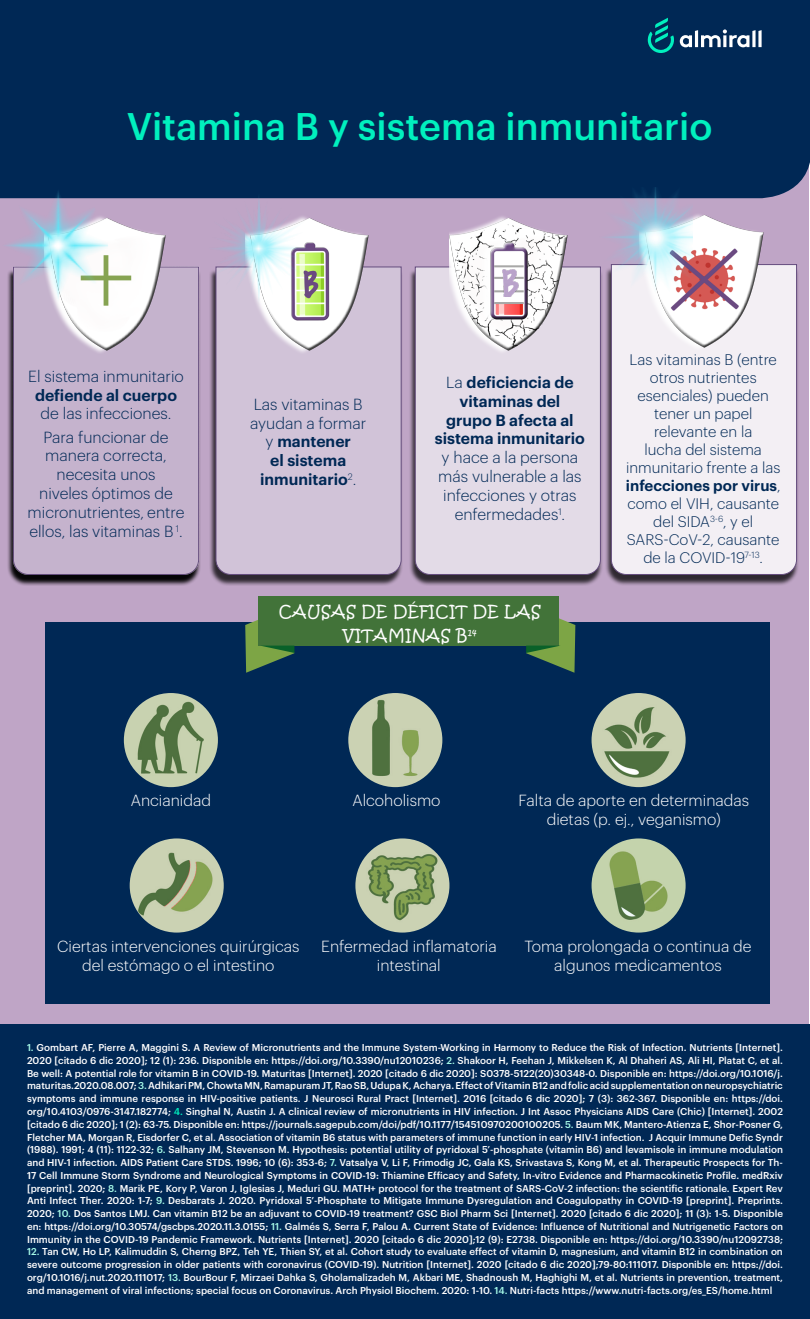
<style>
.page{position:relative;width:810px;height:1319px;background:#fff}
.page>*{position:absolute;margin:0;border:0;box-sizing:border-box;transform-origin:0 0}
.t1{font:500 37.65px "Graphik";color:#00f0be}
.t2{font:300 15.75px/18.9px "Graphik";color:#002855;text-align:center}
.t3{font:300 15.75px/18.9px "Graphik";color:#fff;text-align:center}
.t4{font:600 15.75px/18.9px "Graphik";color:#002855;text-align:center}
.t5{font:15.75px/24px "Kristen ITC";letter-spacing:.03em;color:#fff;text-align:center}
.t6{font:300 15px/18px "Graphik";color:#002855;text-align:center}
.t7{font:500 9.75px/12.8px "Graphik";color:#fff;text-align:justify}
.s1{font-weight:600}
.s2{font-weight:300}
.s3{color:#a6fae8}
.s4{color:#00f0be}
</style>
<div class="page">
<div style="left:0;top:157px;width:809px;height:1153px;background:#bfa5c6"></div>
<div style="left:0;top:1024px;width:810px;height:294px;background:#002855"></div>
<div style="left:7px;top:269px;width:194px;height:317px;background:#000;opacity:.97"></div>
<div style="left:7px;top:266px;width:194px;height:309px;background:#c5b3cd"></div>
<div style="left:0;top:0;width:810px;height:198px;background:#002855"></div>
<svg style="left:648px;top:18px;width:26px;height:35px"></svg>
<svg style="left:680px;top:29px;width:82px;height:18px"></svg>
<div style="left:45px;top:266px;width:140px;height:92px;background:#c5b3cd"></div>
<div style="left:45px;top:214px;width:123px;height:103px;background:#fff;opacity:.75"></div>
<div style="left:60px;top:233px;width:109px;height:120px;background:#000;opacity:.75"></div>
<div style="left:209px;top:269px;width:195px;height:317px;background:#000;opacity:.75"></div>
<div style="left:215px;top:266px;width:187px;height:309px;background:#d1c3d8"></div>
<div style="left:245px;top:266px;width:142px;height:92px;background:#d1c3d8"></div>
<div style="left:247px;top:214px;width:124px;height:103px;background:#fff;opacity:.75"></div>
<div style="left:262px;top:233px;width:109px;height:120px;background:#000;opacity:.75"></div>
<div style="left:408px;top:269px;width:195px;height:317px;background:#000;opacity:.75"></div>
<div style="left:415px;top:266px;width:186px;height:309px;background:#e3dbe7"></div>
<div style="left:604px;top:267px;width:195px;height:319px;background:#000;opacity:.75"></div>
<div style="left:611px;top:264px;width:186px;height:311px;background:#f3eff4"></div>
<div style="left:640px;top:264px;width:143px;height:91px;background:#f3eff4"></div>
<div style="left:642px;top:212px;width:124px;height:103px;background:#fff;opacity:.75"></div>
<div style="left:658px;top:230px;width:109px;height:121px;background:#000;opacity:.75"></div>
<div style="left:81px;top:275px;width:50px;height:5px;background:#86a352"></div>
<img style="left:0;top:187px;width:108px;height:119px">
<img style="left:209px;top:187px;width:107px;height:119px">
<img style="left:598px;top:187px;width:95px;height:110px">
<div style="left:449px;top:214px;width:121px;height:103px;background:#fff;opacity:.75"></div>
<img style="left:437px;top:227px;width:149px;height:131px">
<div style="left:487px;top:239px;width:42px;height:79px;background:#fff;opacity:.75"></div>
<div style="left:488px;top:242px;width:43px;height:80px;background:#000;opacity:.75"></div>
<hr style="left:494px;top:302px;width:30px;height:2px;background:#a8a8a7">
<hr style="left:494px;top:290px;width:30px;height:2px;background:#a8a8a7">
<hr style="left:494px;top:277px;width:30px;height:2px;background:#a8a8a7">
<hr style="left:494px;top:265px;width:30px;height:2px;background:#a8a8a7">
<img style="left:500px;top:270px;width:18px;height:27px">
<div style="left:45px;top:622px;width:724px;height:381px;background:#002855"></div>
<div style="left:258px;top:596px;width:301px;height:49px;background:#427339"></div>
<svg style="left:245px;top:620px;width:49px;height:52px"></svg>
<svg style="left:526px;top:618px;width:49px;height:54px"></svg>
<img style="left:124px;top:693px;width:94px;height:94px;border-radius:47px">
<img style="left:348px;top:693px;width:94px;height:94px;border-radius:47px">
<img style="left:592px;top:693px;width:94px;height:94px;border-radius:47px">
<img style="left:130px;top:838px;width:94px;height:94px;border-radius:47px">
<img style="left:355px;top:838px;width:94px;height:94px;border-radius:47px">
<img style="left:592px;top:838px;width:94px;height:94px;border-radius:47px">
<h1 class="t1" style="left:127px;top:98px;width:587px">Vitamina B y sistema inmunitario</h1>
<h2 class="t2" style="left:28px;top:365px;width:157px">El sistema inmunitario</h2>
<h2 class="t4" style="left:35px;top:384px;width:144px">defiende al cuerpo</h2>
<h2 class="t2" style="left:41px;top:401px;width:132px;line-height:23.2px;text-align:left">de las infecciones.<br>Para funcionar de</h2>
<h2 class="t2" style="left:28px;top:445px;width:158px">manera correcta, necesita unos<br>niveles óptimos de micronutrientes, entre ellos, las vitaminas B <sup>1</sup>.</h2>
<h2 class="t2" style="left:250px;top:393px;width:118px">Las vitaminas B ayudan a formar y <span class="s1">mantener<br>el sistema inmunitario</span><sup>2</sup>.</h2>
<h2 class="t4" style="left:435px;top:371px;width:152px"><span class="s2">La</span> deficiencia de vitaminas del grupo B afecta al sistema inmunitario</h2>
<h2 class="t2" style="left:438px;top:447px;width:145px">y hace a la persona más vulnerable a las infecciones y otras enfermedades<sup>1</sup>.</h2>
<h2 class="t5" style="left:279px;top:599px;width:264px">CAUSAS DE DÉFICIT DE LAS<br>VITAMINAS B<sup>14</sup></h2>
<p class="t6" style="left:626px;top:349px;width:156px">Las vitaminas B (entre otros nutrientes esenciales) pueden tener un papel relevante en la<br>lucha del sistema inmunitario frente a las <span class="s1">infecciones por virus</span>, como el VIH, causante del SIDA<sup>3-6</sup>, y el<br>SARS-CoV-2, causante de la COVID-19<sup>7-13</sup>.</p>
<h2 class="t3" style="left:131px;top:790px;width:82px">Ancianidad</h2>
<h2 class="t3" style="left:352px;top:790px;width:90px">Alcoholismo</h2>
<h2 class="t3" style="left:519px;top:790px;width:232px">Falta de aporte en determinadas dietas (p. ej., veganismo)</h2>
<h2 class="t3" style="left:57px;top:935px;width:244px">Ciertas intervenciones quirúrgicas del estómago o el intestino</h2>
<h2 class="t3" style="left:321px;top:935px;width:177px">Enfermedad inflamatoria intestinal</h2>
<h2 class="t3" style="left:524px;top:935px;width:229px">Toma prolongada o continua de algunos medicamentos</h2>
<p class="t7" style="left:27px;top:1040px;width:758px"><span class="s3">1.</span> Gombart AF, Pierre A, Maggini S. A Review of Micronutrients and the Immune System-Working in Harmony to Reduce the Risk of Infection. Nutrients [Internet].<br>2020 [citado 6 dic 2020]; 12 (1): 236. Disponible en: https://doi.org/10.3390/nu12010236; <span class="s3">2.</span> Shakoor H, Feehan J, Mikkelsen K, Al Dhaheri AS, Ali HI, Platat C, et al.<br>Be well: A potential role for vitamin B in COVID-19. Maturitas [Internet]. 2020 [citado 6 dic 2020]: S0378-5122(20)30348-0. Disponible en: https://doi.org/10.1016/j. maturitas.2020.08.007; <span class="s3">3.</span> Adhikari PM, Chowta MN, Ramapuram JT, Rao SB, Udupa K, Acharya. Effect of Vitamin B12 and folic acid supplementation on neuropsychiatric symptoms and immune response in HIV-positive patients. J Neurosci Rural Pract [Internet]. 2016 [citado 6 dic 2020]; 7 (3): 362-367. Disponible en: https://doi. org/10.4103/0976-3147.182774; <span class="s4">4.</span> Singhal N, Austin J. A clinical review of micronutrients in HIV infection. J Int Assoc Physicians AIDS Care (Chic) [Internet]. 2002 [citado 6 dic 2020]; 1 (2): 63-75. Disponible en: https://journals.sagepub.com/doi/pdf/10.1177/154510970200100205. <span class="s3">5.</span> Baum MK, Mantero-Atienza E, Shor-Posner G, Fletcher MA, Morgan R, Eisdorfer C, et al. Association of vitamin B6 status with parameters of immune function in early HIV-1 infection. J Acquir Immune Defic Syndr (1988). 1991; 4 (11): 1122-32; <span class="s3">6.</span> Salhany JM, Stevenson M. Hypothesis: potential utility of pyridoxal 5’-phosphate (vitamin B6) and levamisole in immune modulation and HIV-1 infection. AIDS Patient Care STDS. 1996; 10 (6): 353-6; <span class="s3">7.</span> Vatsalya V, Li F, Frimodig JC, Gala KS, Srivastava S, Kong M, et al. Therapeutic Prospects for Th-17 Cell Immune Storm Syndrome and Neurological Symptoms in COVID-19: Thiamine Efficacy and Safety, In-vitro Evidence and Pharmacokinetic Profile. medRxiv [preprint]. 2020; <span class="s3">8.</span> Marik PE, Kory P, Varon J, Iglesias J, Meduri GU. MATH+ protocol for the treatment of SARS-CoV-2 infection: the scientific rationale. Expert Rev Anti Infect Ther. 2020: 1-7; <span class="s3">9.</span> Desbarats J. 2020. Pyridoxal 5’-Phosphate to Mitigate Immune Dysregulation and Coagulopathy in COVID-19 [preprint]. Preprints.<br>2020; <span class="s3">10.</span> Dos Santos LMJ. Can vitamin B12 be an adjuvant to COVID-19 treatment? GSC Biol Pharm Sci [Internet]. 2020 [citado 6 dic 2020]; 11 (3): 1-5. Disponible en: https://doi.org/10.30574/gscbps.2020.11.3.0155; <span class="s3">11.</span> Galmés S, Serra F, Palou A. Current State of Evidence: Influence of Nutritional and Nutrigenetic Factors on Immunity in the COVID-19 Pandemic Framework. Nutrients [Internet]. 2020 [citado 6 dic 2020];12 (9): E2738. Disponible en: https://doi.org/10.3390/nu12092738;</p>
<p class="t7" style="left:27px;top:1244px;width:758px"><span class="s3">12.</span> Tan CW, Ho LP, Kalimuddin S, Cherng BPZ, Teh YE, Thien SY, et al. Cohort study to evaluate effect of vitamin D, magnesium, and vitamin B12 in combination on severe outcome progression in older patients with coronavirus (COVID-19). Nutrition [Internet]. 2020 [citado 6 dic 2020];79-80:111017. Disponible en: https://doi. org/10.1016/j.nut.2020.111017; <span class="s3">13.</span> BourBour F, Mirzaei Dahka S, Gholamalizadeh M, Akbari ME, Shadnoush M, Haghighi M, et al. Nutrients in prevention, treatment, and management of viral infections; special focus on Coronavirus. Arch Physiol Biochem. 2020: 1-10. <span class="s3">14.</span> Nutri-facts https://www.nutri-facts.org/es_ES/home.html</p>
</div>
